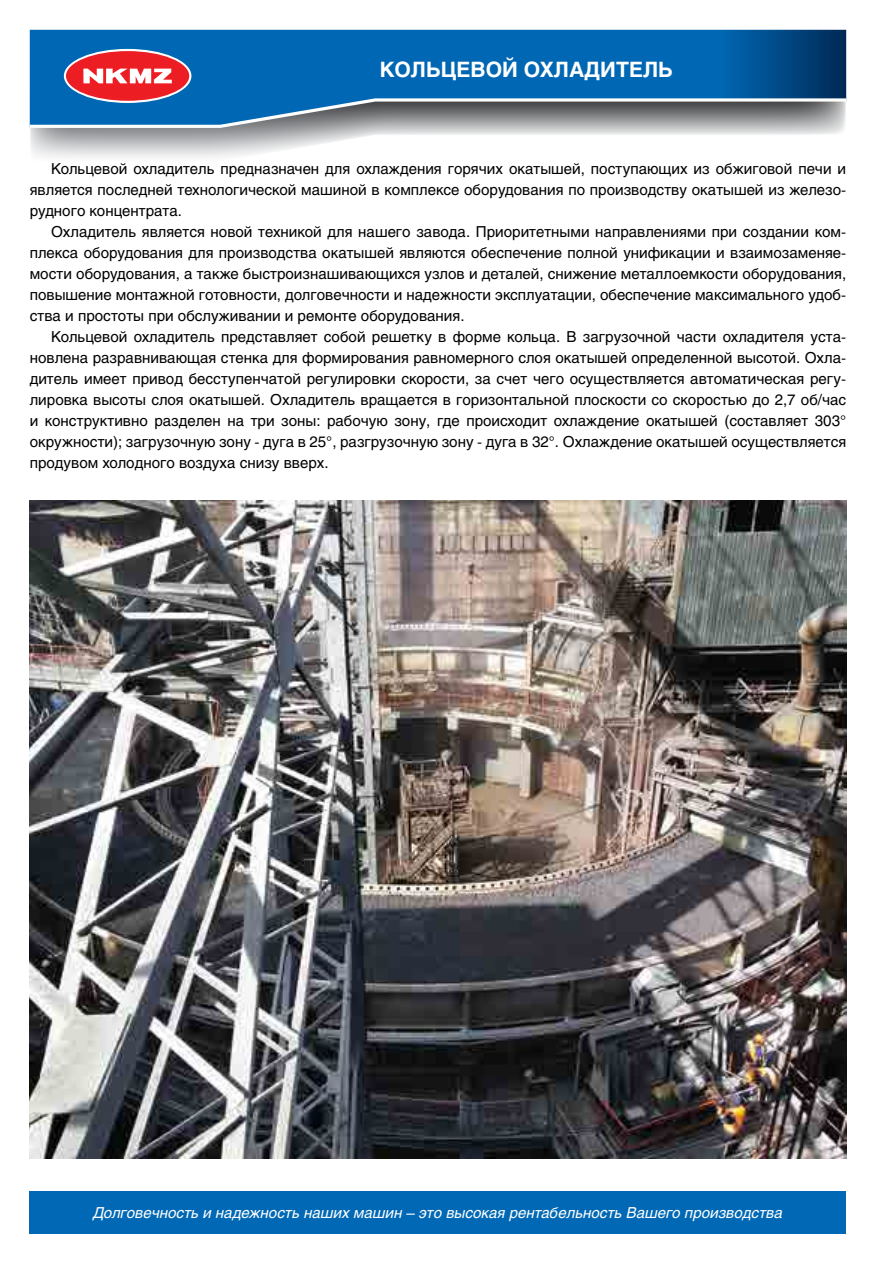
<style>
.page{position:relative;width:893px;height:1263px;background:#fff}
.page>*{position:absolute;margin:0;border:0;box-sizing:border-box;transform-origin:0 0}
.t1{font:700 21px "Helios";color:#fff}
.t2{font:15px/21px "Helios";color:#000;text-align:justify}
.t3{font:italic 15px "Helios";color:#fff}
</style>
<div class="page">
<svg style="left:30px;top:128px;width:814px;height:30px"></svg>
<svg style="left:30px;top:30px;width:816px;height:68px;background:#0061ac"></svg>
<svg style="left:30px;top:98px;width:816px;height:30px;background:#69889f"></svg>
<svg style="left:64px;top:49px;width:127px;height:54px"></svg>
<div style="left:66px;top:51px;width:123px;height:50px;background:#ed1d24;border-radius:50%"></div>
<svg style="left:62px;top:69px;width:110px;height:14px"></svg>
<div style="left:30px;top:1191px;width:816px;height:43px;background:#0068b4"></div>
<img style="left:30px;top:500px;width:816px;height:659px">
<h1 class="t1" style="left:380px;top:58px;width:295px">КОЛЬЦЕВОЙ ОХЛАДИТЕЛЬ</h1>
<p class="t2" style="left:30px;top:158px;width:818px;text-indent:21px">Кольцевой охладитель предназначен для охлаждения горячих окатышей, поступающих из обжиговой печи и является последней технологической машиной в комплексе оборудования по производству окатышей из железо&shy;рудного концентрата.</p>
<p class="t2" style="left:30px;top:221px;width:818px;text-indent:21px">Охладитель является новой техникой для нашего завода. Приоритетными направлениями при создании ком&shy;плекса оборудования для производства окатышей являются обеспечение полной унификации и взаимозаменяе&shy;мости оборудования, а также быстроизнашивающихся узлов и деталей, снижение металлоемкости оборудования, повышение монтажной готовности, долговечности и надежности эксплуатации, обеспечение максимального удоб&shy;ства и простоты при обслуживании и ремонте оборудования.</p>
<p class="t2" style="left:30px;top:326px;width:818px;text-indent:21px">Кольцевой охладитель представляет собой решетку в форме кольца. В загрузочной части охладителя уста&shy;новлена разравнивающая стенка для формирования равномерного слоя окатышей определенной высотой. Охла&shy;дитель имеет привод бесступенчатой регулировки скорости, за счет чего осуществляется автоматическая регу&shy;лировка высоты слоя окатышей. Охладитель вращается в горизонтальной плоскости со скоростью до 2,7 об/час и конструктивно разделен на три зоны: рабочую зону, где происходит охлаждение окатышей (составляет 303° окружности); загрузочную зону - дуга в 25°, разгрузочную зону - дуга в 32°. Охлаждение окатышей осуществляется продувом холодного воздуха снизу вверх.</p>
<p class="t3" style="left:93px;top:1204px;width:691px">Долговечность и надежность наших машин – это высокая рентабельность Вашего производства</p>
</div>
